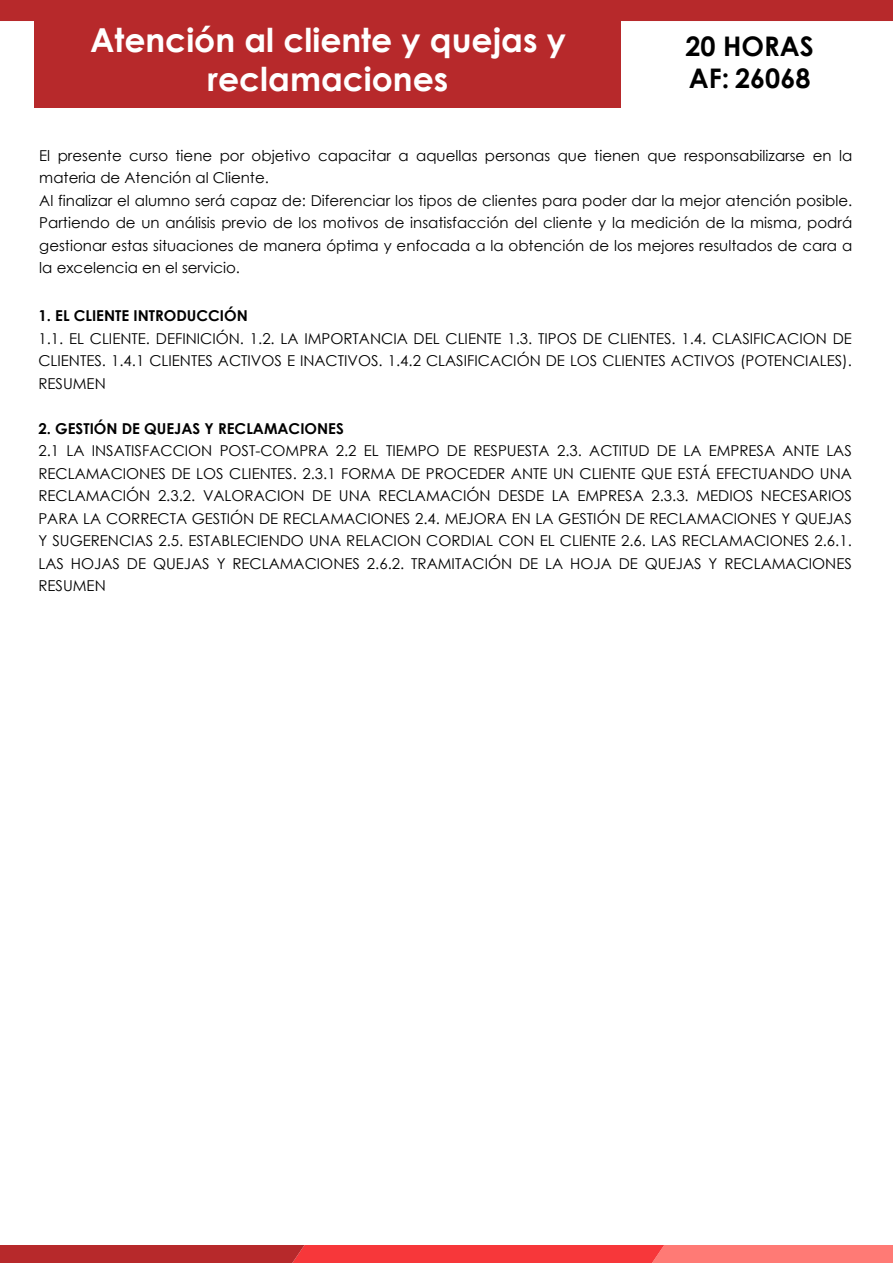
<style>
.page{position:relative;width:893px;height:1263px;background:#fff}
.page>*{position:absolute;margin:0;border:0;box-sizing:border-box;transform-origin:0 0}
.t1{font:700 33px/39.6px "Century Gothic";color:#fff;text-align:center}
.t2{font:700 27px/32.4px "Century Gothic";color:#000}
.t3{font:15px/22.5px "Century Gothic";color:#000;text-align:justify}
.t4{font:700 15px "Century Gothic";color:#000}
</style>
<div class="page">
<div style="left:0;top:0;width:893px;height:21px;background:#b7292b"></div>
<div style="left:34px;top:0;width:586px;height:107px;background:#b7292b"></div>
<svg style="left:0;top:1245px;width:893px;height:18px;background:#e34444"></svg>
<h1 class="t1" style="left:90px;top:19px;width:477px">Atención al cliente y quejas y reclamaciones</h1>
<h2 class="t2" style="left:685px;top:29px;width:130px">20 HORAS<br>AF: 26068</h2>
<p class="t3" style="left:39px;top:144px;width:814px;text-align:left">El presente curso tiene por objetivo capacitar a aquellas personas que tienen que responsabilizarse en la materia de Atención al Cliente.<br>Al finalizar el alumno será capaz de: Diferenciar los tipos de clientes para poder dar la mejor atención posible.<br>Partiendo de un análisis previo de los motivos de insatisfacción del cliente y la medición de la misma, podrá gestionar estas situaciones de manera óptima y enfocada a la obtención de los mejores resultados de cara a la excelencia en el servicio.</p>
<p class="t4" style="left:38px;top:305px;width:211px">1. EL CLIENTE INTRODUCCIÓN</p>
<p class="t3" style="left:38px;top:327px;width:815px">1.1. EL CLIENTE. DEFINICIÓN. 1.2. LA IMPORTANCIA DEL CLIENTE 1.3. TIPOS DE CLIENTES. 1.4. CLASIFICACION DE CLIENTES. 1.4.1 CLIENTES ACTIVOS E INACTIVOS. 1.4.2 CLASIFICACIÓN DE LOS CLIENTES ACTIVOS (POTENCIALES).<br>RESUMEN</p>
<p class="t4" style="left:38px;top:417px;width:307px">2. GESTIÓN DE QUEJAS Y RECLAMACIONES</p>
<p class="t3" style="left:38px;top:440px;width:815px">2.1 LA INSATISFACCION POST-COMPRA 2.2 EL TIEMPO DE RESPUESTA 2.3. ACTITUD DE LA EMPRESA ANTE LAS RECLAMACIONES DE LOS CLIENTES. 2.3.1 FORMA DE PROCEDER ANTE UN CLIENTE QUE ESTÁ EFECTUANDO UNA RECLAMACIÓN 2.3.2. VALORACION DE UNA RECLAMACIÓN DESDE LA EMPRESA 2.3.3. MEDIOS NECESARIOS PARA LA CORRECTA GESTIÓN DE RECLAMACIONES 2.4. MEJORA EN LA GESTIÓN DE RECLAMACIONES Y QUEJAS Y SUGERENCIAS 2.5. ESTABLECIENDO UNA RELACION CORDIAL CON EL CLIENTE 2.6. LAS RECLAMACIONES 2.6.1.<br>LAS HOJAS DE QUEJAS Y RECLAMACIONES 2.6.2. TRAMITACIÓN DE LA HOJA DE QUEJAS Y RECLAMACIONES RESUMEN</p>
</div>
